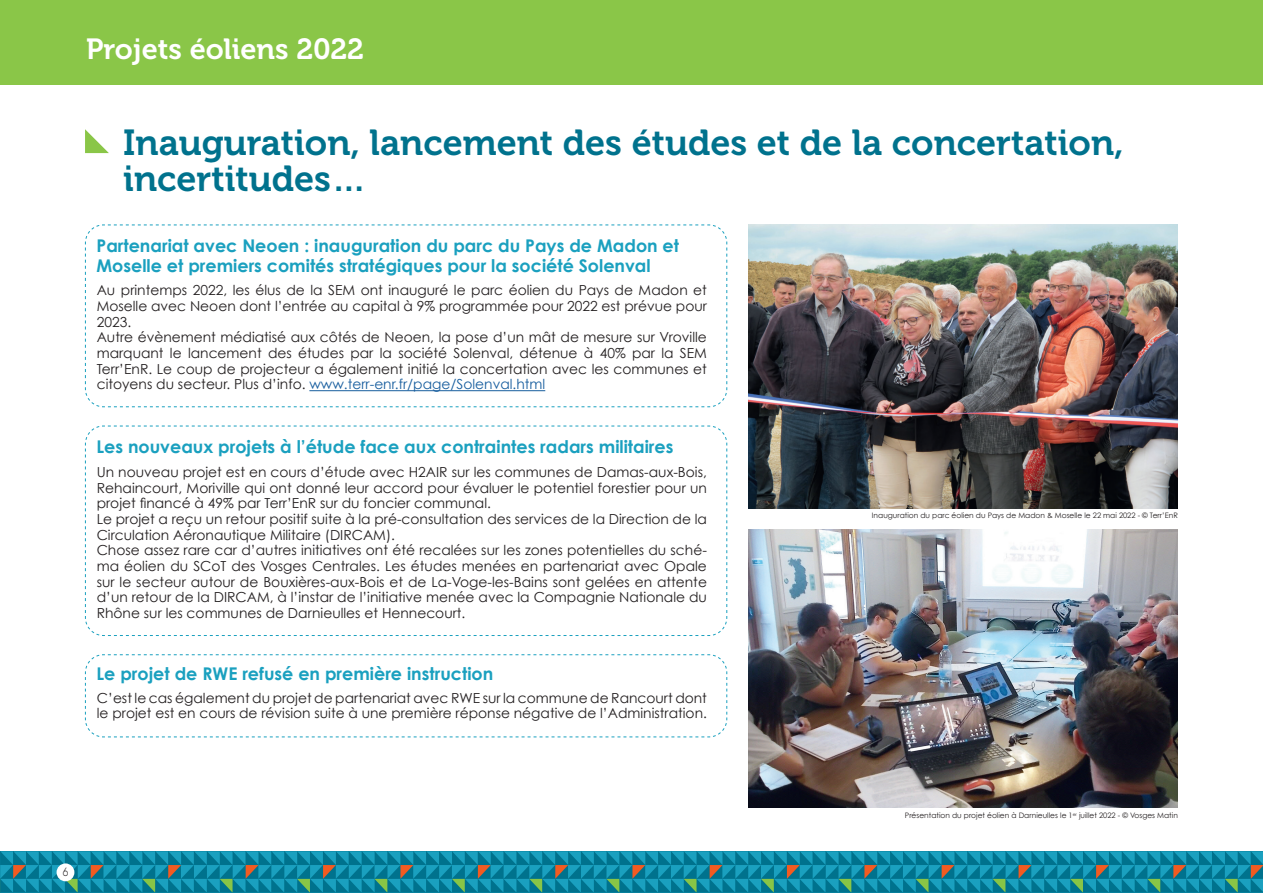
<style>
.page{position:relative;width:1263px;height:893px;background:#fff}
.page>*{position:absolute;margin:0;border:0;box-sizing:border-box;transform-origin:0 0}
.t1{font:36px/36px "Museo 700";color:#00728d}
.t2{font:29.1px "Museo 700";color:#fff}
.t3{font:700 17.55px/20.2px "Century Gothic";color:#1aa0bf}
.t4{font:13.8px/15.8px "Century Gothic";color:#231f20}
.t5{font:300 12px "Gilroy";color:#231f20;scale:.86 1}
.t6{font:7.5px "Century Gothic";color:#231f20}
.s1{color:#175d9e}
</style>
<div class="page">
<div style="left:0;top:0;width:1263px;height:85px;background:#8ac648"></div>
<svg style="left:0;top:851px;width:1263px;height:42px;background:#15879d"></svg>
<div style="left:57px;top:863px;width:17px;height:18px;background:#fff;border-radius:50%"></div>
<svg style="left:85px;top:129px;width:24px;height:24px"></svg>
<svg style="left:85px;top:224px;width:642px;height:184px"></svg>
<svg style="left:85px;top:425px;width:642px;height:211px"></svg>
<svg style="left:85px;top:654px;width:642px;height:84px"></svg>
<hr style="left:309px;top:390px;width:236px;height:1px;background:#175d9e">
<img style="left:748px;top:225px;width:429px;height:283px">
<img style="left:748px;top:529px;width:429px;height:279px">
<h2 class="t2" style="left:86px;top:33px;width:279px">Projets éoliens 2022</h2>
<h1 class="t1" style="left:123px;top:125px;width:1002px">Inauguration, lancement des études et de la concertation, incertitudes…</h1>
<p class="t3" style="left:97px;top:235px;width:584px">Partenariat avec Neoen : inauguration du parc du Pays de Madon et<br>Moselle et premiers comités stratégiques pour la société Solenval</p>
<p class="t4" style="left:97px;top:282px;width:612px">Au printemps 2022, les élus de la SEM ont inauguré le parc éolien du Pays de Madon et Moselle avec Neoen dont l’entrée au capital à 9% programmée pour 2022 est prévue pour 2023.<br>Autre évènement médiatisé aux côtés de Neoen, la pose d’un mât de mesure sur Vroville marquant le lancement des études par la société Solenval, détenue à 40% par la SEM Terr’EnR. Le coup de projecteur a également initié la concertation avec les communes et citoyens du secteur. Plus d’info. <span class="s1">www.terr-enr.fr/page/Solenval.html</span></p>
<p class="t3" style="left:97px;top:436px;width:578px">Les nouveaux projets à l’étude face aux contraintes radars militaires</p>
<p class="t4" style="left:97px;top:464px;width:612px">Un nouveau projet est en cours d’étude avec H2AIR sur les communes de Damas-aux-Bois, Rehaincourt, Moriville qui ont donné leur accord pour évaluer le potentiel forestier pour un projet financé à 49% par Terr’EnR sur du foncier communal.<br>Le projet a reçu un retour positif suite à la pré-consultation des services de la Direction de la Circulation Aéronautique Militaire (DIRCAM).<br>Chose assez rare car d’autres initiatives ont été recalées sur les zones potentielles du sché&shy;ma éolien du SCoT des Vosges Centrales. Les études menées en partenariat avec Opale sur le secteur autour de Bouxières-aux-Bois et de La-Voge-les-Bains sont gelées en attente d’un retour de la DIRCAM, à l’instar de l’initiative menée avec la Compagnie Nationale du Rhône sur les communes de Darnieulles et Hennecourt.</p>
<p class="t3" style="left:97px;top:663px;width:398px">Le projet de RWE refusé en première instruction</p>
<p class="t4" style="left:97px;top:690px;width:612px">C’est le cas également du projet de partenariat avec RWE sur la commune de Rancourt dont le projet est en cours de révision suite à une première réponse négative de l’Administration.</p>
<p class="t6" style="left:872px;top:510px;width:307px">Inauguration du parc éolien du Pays de Madon &amp; Moselle le 22 mai 2022 - © Terr’EnR</p>
<p class="t5" style="left:63px;top:865px;width:8px">6</p>
<p class="t6" style="left:905px;top:811px;width:274px">Présentation du projet éolien à Darnieulles le 1<sup>er</sup> juillet 2022 - © Vosges Matin</p>
</div>
